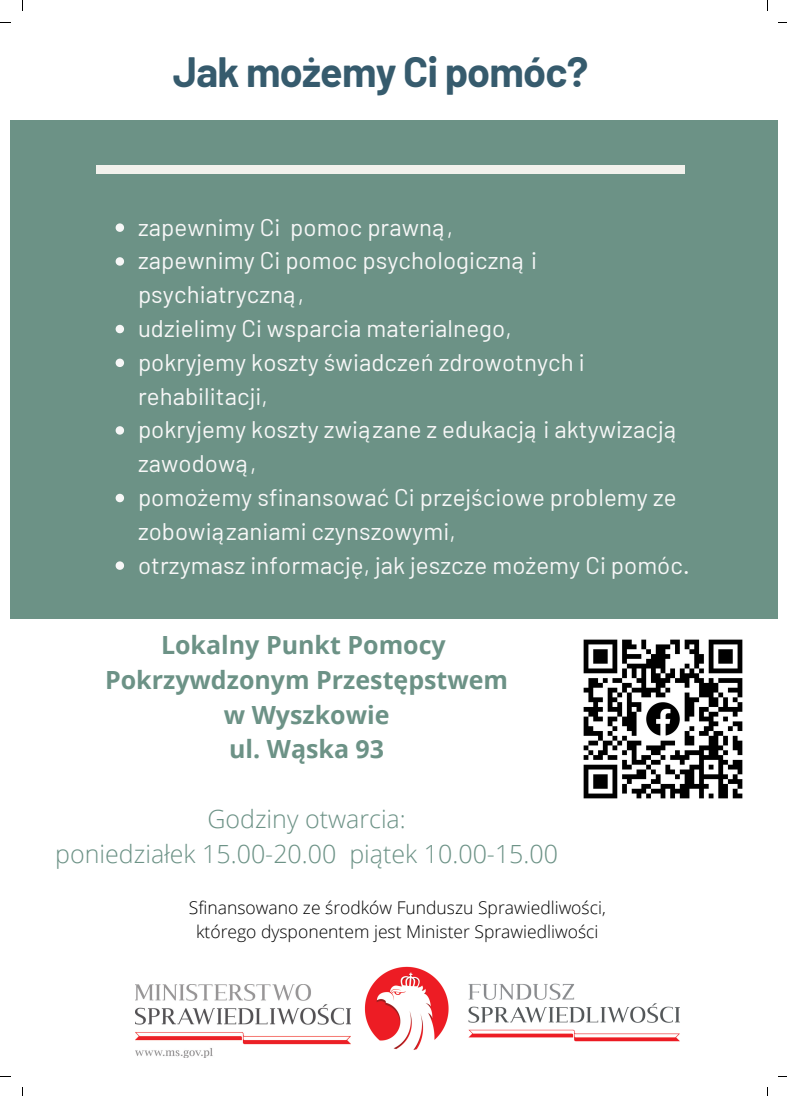
<style>
.page{position:relative;width:787px;height:1096px;background:#fff}
.page>*{position:absolute;margin:0;border:0;box-sizing:border-box;transform-origin:0 0}
.t1{font:700 41.38px "Barlow";letter-spacing:-.02em;color:#365b6d}
.t2{font:700 25px "Open Sans";color:#6c9286}
.t3{font:300 25px "Open Sans";color:#6c9286}
.t4{font:24px/33.8px "Barlow";letter-spacing:.005em;color:#f7f7f7}
.t5{font:300 17.5px "Open Sans";color:#000}
</style>
<div class="page">
<div style="left:10px;top:120px;width:768px;height:498px;background:#6c9286"></div>
<div style="left:96px;top:166px;width:588px;height:8px;background:#f2f1ec"></div>
<img style="left:135px;top:984px;width:216px;height:72px">
<img style="left:364px;top:966px;width:316px;height:84px">
<img style="left:583px;top:639px;width:160px;height:160px">
<svg style="left:116px;top:223px;width:8px;height:9px"></svg>
<svg style="left:116px;top:257px;width:8px;height:9px"></svg>
<svg style="left:116px;top:325px;width:8px;height:8px"></svg>
<svg style="left:116px;top:358px;width:8px;height:9px"></svg>
<svg style="left:116px;top:426px;width:8px;height:8px"></svg>
<svg style="left:116px;top:494px;width:8px;height:8px"></svg>
<svg style="left:116px;top:561px;width:8px;height:9px"></svg>
<p class="t1" style="left:173px;top:46px;width:417px">Jak możemy Ci pomóc?</p>
<p class="t4" style="left:138px;top:209px;width:317px">zapewnimy Ci pomoc prawną,</p>
<p class="t4" style="left:138px;top:243px;width:400px">zapewnimy Ci pomoc psychologiczną i psychiatryczną,</p>
<p class="t4" style="left:138px;top:310px;width:375px">udzielimy Ci wsparcia materialnego,</p>
<p class="t4" style="left:138px;top:344px;width:448px">pokryjemy koszty świadczeń zdrowotnych i rehabilitacji,</p>
<p class="t4" style="left:138px;top:412px;width:542px">pokryjemy koszty związane z edukacją i aktywizacją zawodową,</p>
<p class="t4" style="left:138px;top:479px;width:540px">pomożemy sfinansować Ci przejściowe problemy ze zobowiązaniami czynszowymi,</p>
<p class="t4" style="left:138px;top:547px;width:553px">otrzymasz informację, jak jeszcze możemy Ci pomóc.</p>
<p class="t2" style="left:161px;top:627px;width:286px">Lokalny Punkt Pomocy</p>
<p class="t2" style="left:105px;top:662px;width:405px">Pokrzywdzonym Przestępstwem</p>
<p class="t2" style="left:224px;top:696px;width:167px">w Wyszkowie</p>
<p class="t2" style="left:229px;top:731px;width:157px">ul. Wąska 93</p>
<p class="t3" style="left:207px;top:801px;width:200px">Godziny otwarcia:</p>
<p class="t3" style="left:55px;top:835px;width:504px">poniedziałek 15.00-20.00 piątek 10.00-15.00</p>
<p class="t5" style="left:189px;top:895px;width:418px">Sfinansowano ze środków Funduszu Sprawiedliwości,</p>
<p class="t5" style="left:196px;top:919px;width:404px">którego dysponentem jest Minister Sprawiedliwości</p>
</div>
